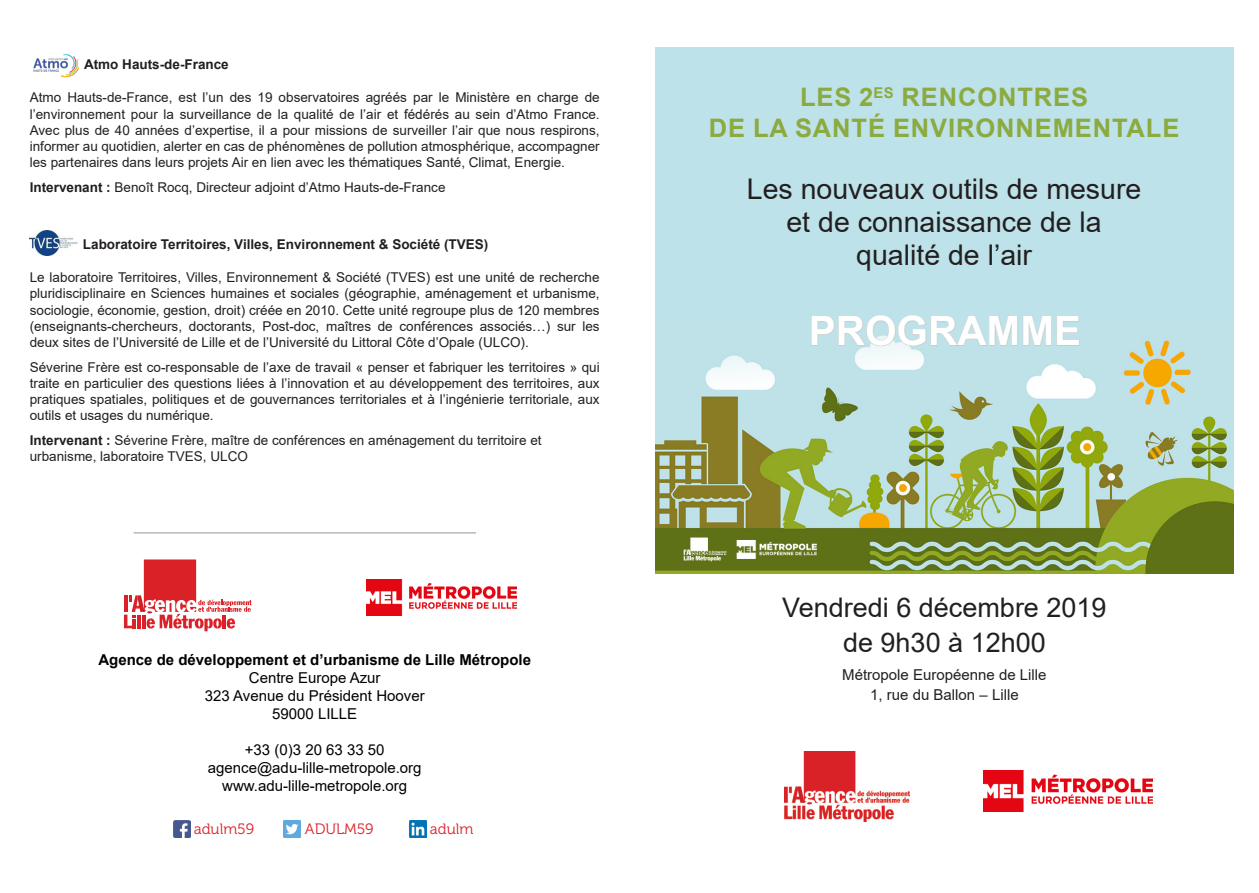
<style>
.page{position:relative;width:1259px;height:893px;background:#fff}
.page>*{position:absolute;margin:0;border:0;box-sizing:border-box;transform-origin:0 0}
.t1{font:700 40.5px "Arial";color:#fff}
.t2{font:28.5px/33px "Arial";color:#231f20;text-align:center}
.t3{font:27px "Arial";color:#231f20}
.t4{font:700 25.5px/30.6px "Arial";letter-spacing:.035em;color:#8baa3f;text-align:center}
.Texte_ADU{font:15px "Arial";color:#000}
.Texte_ADU-2{font:700 15px "Arial";color:#000}
.t5{font:15px "Arial";color:#231f20}
.t6{font:15px "Museo 300";color:#da2128}
.t7{font:13.5px/16.2px "Arial";color:#231f20;text-align:justify}
.t8{font:700 13.5px "Arial";color:#231f20}
.s1{font-weight:700}
</style>
<div class="page">
<div style="left:655px;top:47px;width:578px;height:520px;background:#bee2e9"></div>
<img style="left:655px;top:340px;width:578px;height:233px">
<svg style="left:811px;top:315px;width:269px;height:31px"></svg>
<img style="left:784px;top:751px;width:125px;height:70px">
<img style="left:983px;top:771px;width:169px;height:40px">
<img style="left:409px;top:820px;width:17px;height:17px">
<img style="left:283px;top:820px;width:18px;height:17px">
<img style="left:173px;top:820px;width:17px;height:17px">
<svg style="left:124px;top:559px;width:127px;height:72px"></svg>
<img style="left:366px;top:579px;width:150px;height:36px">
<img style="left:33px;top:54px;width:46px;height:24px">
<img style="left:30px;top:231px;width:48px;height:24px">
<hr style="left:134px;top:532px;width:342px;height:1px;background:#939598">
<p class="t8" style="left:84px;top:55px;width:146px">Atmo Hauts-de-France</p>
<p class="t7" style="left:30px;top:89px;width:571px">Atmo Hauts-de-France, est l’un des 19 observatoires agréés par le Ministère en charge de l’environnement pour la surveillance de la qualité de l’air et fédérés au sein d’Atmo France.<br>Avec plus de 40 années d’expertise, il a pour missions de surveiller l’air que nous respirons, informer au quotidien, alerter en cas de phénomènes de pollution atmosphérique, accompagner les partenaires dans leurs projets Air en lien avec les thématiques Santé, Climat, Energie.</p>
<p class="t7" style="left:30px;top:179px;width:417px"><span class="s1">Intervenant :</span> Benoît Rocq, Directeur adjoint d’Atmo Hauts-de-France</p>
<p class="t8" style="left:83px;top:235px;width:407px">Laboratoire Territoires, Villes, Environnement &amp; Société (TVES)</p>
<p class="t7" style="left:30px;top:269px;width:571px">Le laboratoire Territoires, Villes, Environnement &amp; Société (TVES) est une unité de recherche pluridisciplinaire en Sciences humaines et sociales (géographie, aménagement et urbanisme, sociologie, économie, gestion, droit) créée en 2010. Cette unité regroupe plus de 120 membres (enseignants-chercheurs, doctorants, Post-doc, maîtres de conférences associés…) sur les deux sites de l’Université de Lille et de l’Université du Littoral Côte d’Opale (ULCO).</p>
<p class="t7" style="left:30px;top:359px;width:571px">Séverine Frère est co-responsable de l’axe de travail « penser et fabriquer les territoires » qui traite en particulier des questions liées à l’innovation et au développement des territoires, aux pratiques spatiales, politiques et de gouvernances territoriales et à l’ingénierie territoriale, aux outils et usages du numérique.</p>
<p class="t7" style="left:30px;top:432px;width:513px"><span class="s1">Intervenant :</span> Séverine Frère, maître de conférences en aménagement du territoire et urbanisme, laboratoire TVES, ULCO</p>
<p class="Texte_ADU-2" style="left:98px;top:649px;width:434px">Agence de développement et d’urbanisme de Lille Métropole</p>
<p class="Texte_ADU" style="left:249px;top:667px;width:133px">Centre Europe Azur</p>
<p class="Texte_ADU" style="left:205px;top:685px;width:221px">323 Avenue du Président Hoover</p>
<p class="Texte_ADU" style="left:272px;top:703px;width:87px">59000 LILLE</p>
<p class="Texte_ADU" style="left:245px;top:739px;width:141px">+33 (0)3 20 63 33 50</p>
<p class="Texte_ADU" style="left:208px;top:757px;width:215px">agence@adu-lille-metropole.org</p>
<p class="Texte_ADU" style="left:222px;top:775px;width:187px">www.adu-lille-metropole.org</p>
<p class="t6" style="left:194px;top:821px;width:62px">adulm59</p>
<p class="t6" style="left:305px;top:821px;width:70px">ADULM59</p>
<p class="t6" style="left:430px;top:821px;width:45px">adulm</p>
<p class="t4" style="left:709px;top:82px;width:472px">LES 2<sup>ES</sup> RENCONTRES<br>DE LA SANTÉ ENVIRONNEMENTALE</p>
<p class="t2" style="left:747px;top:172px;width:396px">Les nouveaux outils de mesure et de connaissance de la qualité de l’air</p>
<p class="t1" style="left:809px;top:302px;width:274px">PROGRAMME</p>
<p class="t3" style="left:782px;top:589px;width:326px">Vendredi 6 décembre 2019</p>
<p class="t3" style="left:843px;top:624px;width:204px">de 9h30 à 12h00</p>
<p class="t5" style="left:842px;top:665px;width:206px">Métropole Européenne de Lille</p>
<p class="t5" style="left:870px;top:684px;width:150px">1, rue du Ballon – Lille</p>
</div>
